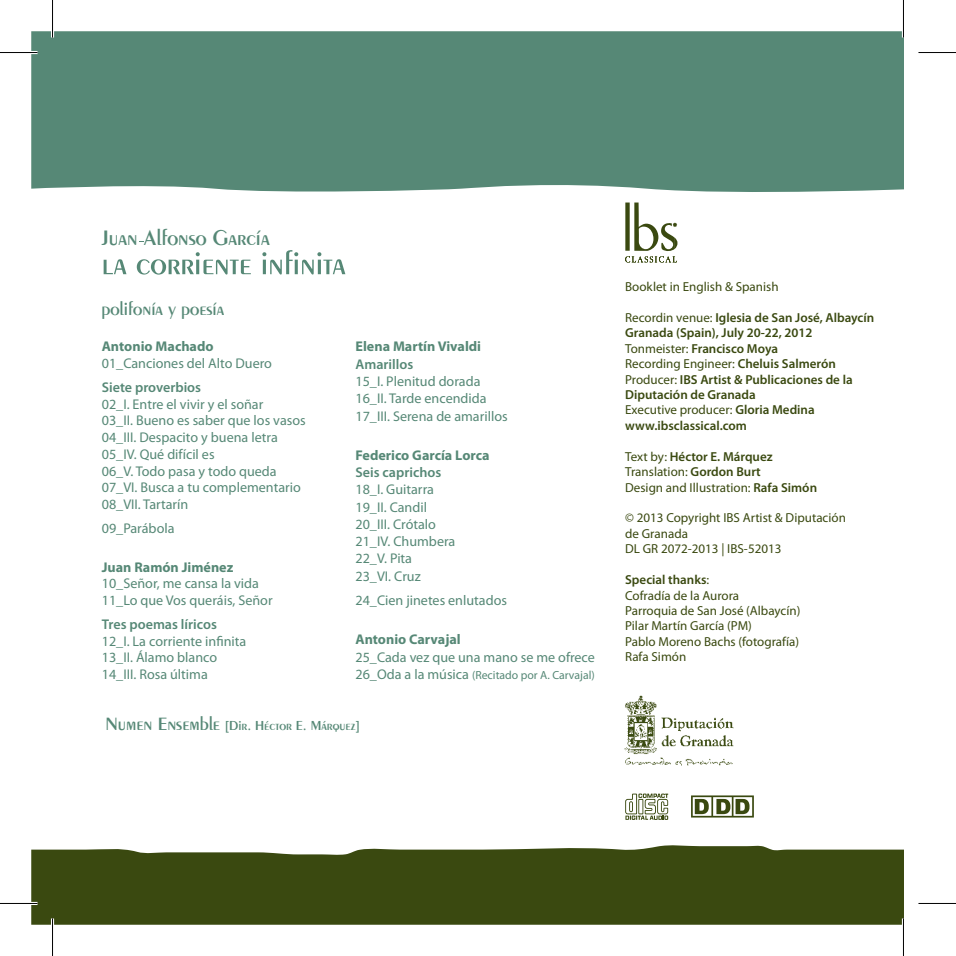
<style>
.page{position:relative;width:956px;height:956px;background:#fff}
.page>*{position:absolute;margin:0;border:0;box-sizing:border-box;transform-origin:0 0}
.t1{font:22.5px "Penguin Plain";color:#568876}
.t2{font:19.25px "Penguin Plain";color:#568876}
.t3{font:14px/16.8px "Myriad Pro";color:#568876}
.t4{font:700 14px "Myriad Pro";color:#568876}
.t5{font:600 14px "Myriad Pro";color:#568876}
.t6{font:14px "Penguin Plain";color:#568876}
.t7{font:13px/15.5px "Myriad Pro";color:#3a4910}
.t8{font:600 13px/15.5px "Myriad Pro";color:#3a4910}
.t9{font:11.75px "Myriad Pro";color:#568876}
.s1{font-size:14px}
.s2{font-size:19.25px}
.s3{font-weight:400}
.s4{font-weight:600}
</style>
<div class="page">
<div style="left:31px;top:31px;width:872px;height:161px;background:#568876"></div>
<div style="left:31px;top:845px;width:872px;height:79px;background:#3a4910"></div>
<svg style="left:625px;top:793px;width:43px;height:27px"></svg>
<svg style="left:691px;top:795px;width:62px;height:22px"></svg>
<svg style="left:625px;top:202px;width:52px;height:60px"></svg>
<svg style="left:104px;top:259px;width:22px;height:15px"></svg>
<svg style="left:137px;top:252px;width:114px;height:22px"></svg>
<svg style="left:262px;top:250px;width:83px;height:24px"></svg>
<img style="left:624px;top:695px;width:110px;height:71px">
<hr style="left:0;top:51px;width:38px;height:3px;background:#fff">
<hr style="left:0;top:901px;width:38px;height:3px;background:#fff">
<hr style="left:51px;top:0;width:3px;height:37px;background:#fff">
<hr style="left:51px;top:918px;width:3px;height:37px;background:#fff">
<hr style="left:901px;top:0;width:3px;height:37px;background:#fff">
<hr style="left:901px;top:918px;width:3px;height:37px;background:#fff">
<hr style="left:0;top:52px;width:38px;height:1px;background:#000">
<hr style="left:918px;top:52px;width:37px;height:1px;background:#000">
<hr style="left:0;top:902px;width:38px;height:1px;background:#000">
<hr style="left:918px;top:902px;width:37px;height:1px;background:#000">
<hr style="left:52px;top:0;width:1px;height:37px;background:#000">
<hr style="left:52px;top:918px;width:1px;height:37px;background:#000">
<hr style="left:902px;top:0;width:1px;height:37px;background:#000">
<hr style="left:902px;top:918px;width:1px;height:37px;background:#000">
<h1 class="t1" style="left:102px;top:224px;width:169px">Juan Alfonso García</h1>
<h2 class="t2" style="left:101px;top:297px;width:124px">polifonía y poesía</h2>
<p class="t4" style="left:102px;top:337px;width:113px">Antonio Machado</p>
<p class="t3" style="left:102px;top:355px;width:172px">01_Canciones del Alto Duero</p>
<p class="t5" style="left:102px;top:378px;width:101px">Siete proverbios</p>
<p class="t3" style="left:102px;top:395px;width:205px">02_I. Entre el vivir y el soñar<br>03_II. Bueno es saber que los vasos<br>04_III. Despacito y buena letra<br>05_IV. Qué difícil es<br>06_V. Todo pasa y todo queda<br>07_VI. Busca a tu complementario<br>08_VII. Tartarín</p>
<p class="t3" style="left:102px;top:519px;width:74px">09_Parábola</p>
<p class="t4" style="left:102px;top:557px;width:133px">Juan Ramón Jiménez</p>
<p class="t3" style="left:102px;top:575px;width:172px">10_Señor, me cansa la vida<br>11_Lo que Vos queráis, Señor</p>
<p class="t5" style="left:102px;top:615px;width:116px">Tres poemas líricos</p>
<p class="t3" style="left:102px;top:632px;width:146px">12_I. La corriente infinita<br>13_II. Álamo blanco<br>14_III. Rosa última</p>
<p class="t4" style="left:355px;top:337px;width:127px">Elena Martín Vivaldi</p>
<p class="t5" style="left:355px;top:355px;width:59px">Amarillos</p>
<p class="t3" style="left:355px;top:372px;width:154px">15_I. Plenitud dorada<br>16_II. Tarde encendida<br>17_III. Serena de amarillos</p>
<p class="t4" style="left:355px;top:446px;width:136px">Federico García Lorca</p>
<p class="t5" style="left:355px;top:463px;width:87px">Seis caprichos</p>
<p class="t3" style="left:355px;top:480px;width:101px">18_I. Guitarra<br>19_II. Candil<br>20_III. Crótalo<br>21_IV. Chumbera<br>22_V. Pita<br>23_VI. Cruz</p>
<p class="t3" style="left:355px;top:592px;width:153px">24_Cien jinetes enlutados</p>
<p class="t4" style="left:355px;top:630px;width:107px">Antonio Carvajal</p>
<p class="t3" style="left:355px;top:648px;width:241px">25_Cada vez que una mano se me ofrece</p>
<p class="t9" style="left:355px;top:667px;width:241px"><span class="s1">26_Oda a la música</span> (Recitado por A. Carvajal)</p>
<p class="t6" style="left:105px;top:717px;width:255px"><span class="s2">Numen Ensemble</span> [Dir. Héctor E. Márquez]</p>
<p class="t7" style="left:625px;top:278px;width:155px">Booklet in English &amp; Spanish</p>
<p class="t8" style="left:625px;top:309px;width:250px"><span class="s3">Recordin venue:</span> Iglesia de San José, Albaycín Granada (Spain), July 20-22, 2012<br><span class="s3">Tonmeister:</span> Francisco Moya<br><span class="s3">Recording Engineer:</span> Cheluis Salmerón <span class="s3">Producer:</span> IBS Artist &amp; Publicaciones de la Diputación de Granada<br><span class="s3">Executive producer:</span> Gloria Medina www.ibsclassical.com</p>
<p class="t7" style="left:625px;top:448px;width:193px">Text by: <span class="s4">Héctor E. Márquez<br></span>Translation: <span class="s4">Gordon Burt<br></span>Design and Illustration: <span class="s4">Rafa Simón</span></p>
<p class="t7" style="left:625px;top:510px;width:222px">© 2013 Copyright IBS Artist &amp; Diputación de Granada<br>DL GR 2072-2013 | IBS-52013</p>
<p class="t7" style="left:625px;top:571px;width:177px"><span class="s4">Special thanks</span>:<br>Cofradía de la Aurora<br>Parroquia de San José (Albaycín)<br>Pilar Martín García (PM)<br>Pablo Moreno Bachs (fotografía)<br>Rafa Simón</p>
</div>
